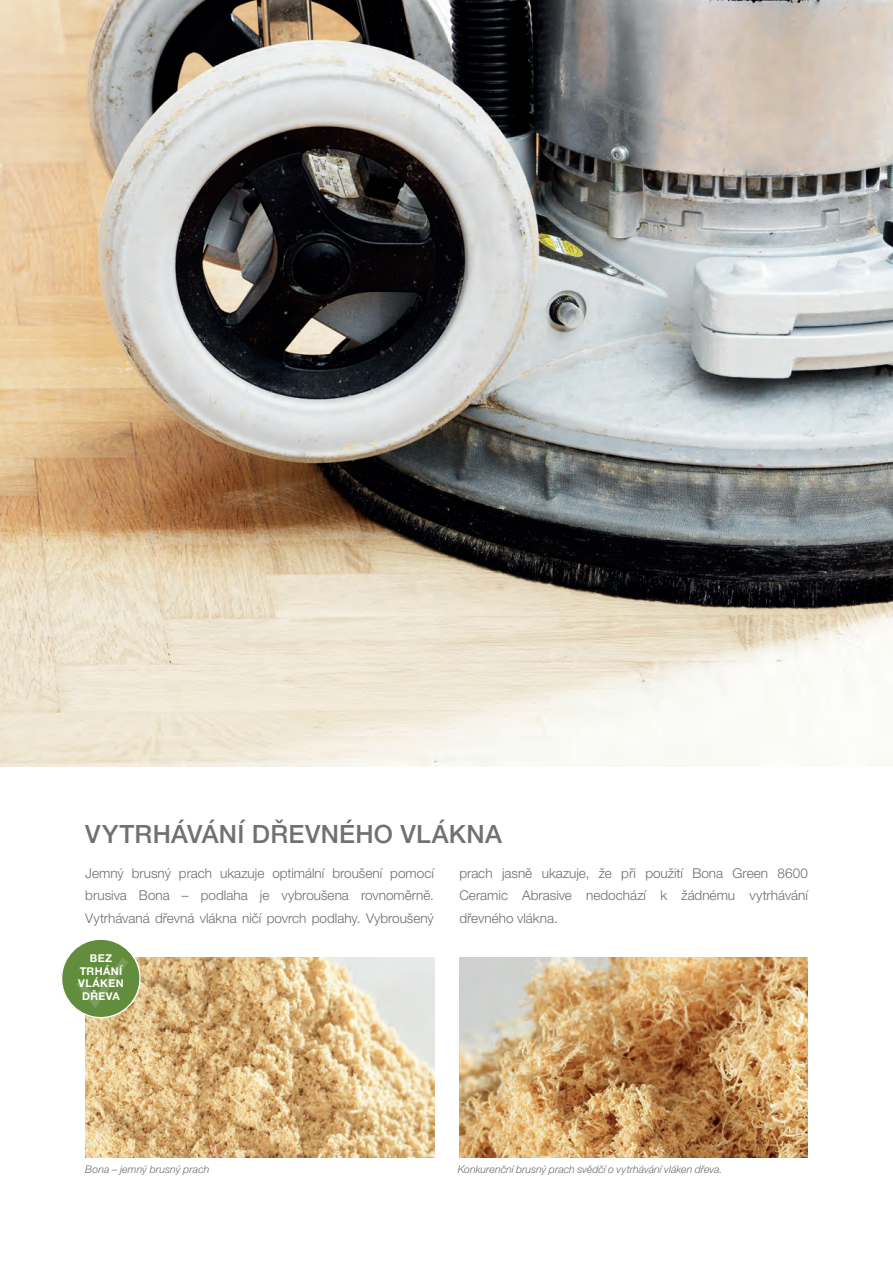
<style>
.page{position:relative;width:893px;height:1263px;background:#fff}
.page>*{position:absolute;margin:0;border:0;box-sizing:border-box;transform-origin:0 0}
.Stor_rubbe_brödtext{font:500 25.2px "Helvetica Neue CE";letter-spacing:.015em;color:#707271}
.t1{font:300 13.5px/22.5px "Helvetica Neue CE";color:#6c6d70;text-align:justify}
.t2{font:700 10.8px/12.9px "Helvetica Neue CE";letter-spacing:.035em;color:#fff;text-align:center}
.t3{font:italic 300 10.5px "Helvetica Neue CE";color:#6c6d70}
</style>
<div class="page">
<img style="left:0;top:0;width:893px;height:766px">
<img style="left:85px;top:958px;width:349px;height:199px">
<img style="left:459px;top:958px;width:349px;height:199px">
<div style="left:61px;top:939px;width:79px;height:79px;background:#628d3c;border-radius:50%"></div>
<div style="left:61px;top:938px;width:80px;height:80px;border:1px solid #fff;border-radius:50%"></div>
<svg style="left:75px;top:958px;width:55px;height:51px"></svg>
<p class="Stor_rubbe_brödtext" style="left:85px;top:819px;width:418px">VYTRHÁVÁNÍ DŘEVNÉHO VLÁKNA</p>
<p class="t1" style="left:85px;top:862px;width:350px">Jemný brusný prach ukazuje optimální broušení pomocí brusiva Bona – podlaha je vybroušena rovnoměrně.<br>Vytrhávaná dřevná vlákna ničí povrch podlahy. Vybroušený</p>
<p class="t1" style="left:459px;top:862px;width:350px">prach jasně ukazuje, že při použití Bona Green 8600<br>Ceramic Abrasive nedochází k žádnému vytrhávání dřevného vlákna.</p>
<p class="t2" style="left:78px;top:951px;width:47px">BEZ<br>TRHÁNÍ<br>VLÁKEN<br>DŘEVA</p>
<p class="t3" style="left:85px;top:1163px;width:126px">Bona – jemný brusný prach</p>
<p class="t3" style="left:458px;top:1163px;width:266px">Konkurenční brusný prach svědčí o vytrhávání vláken dřeva.</p>
</div>
